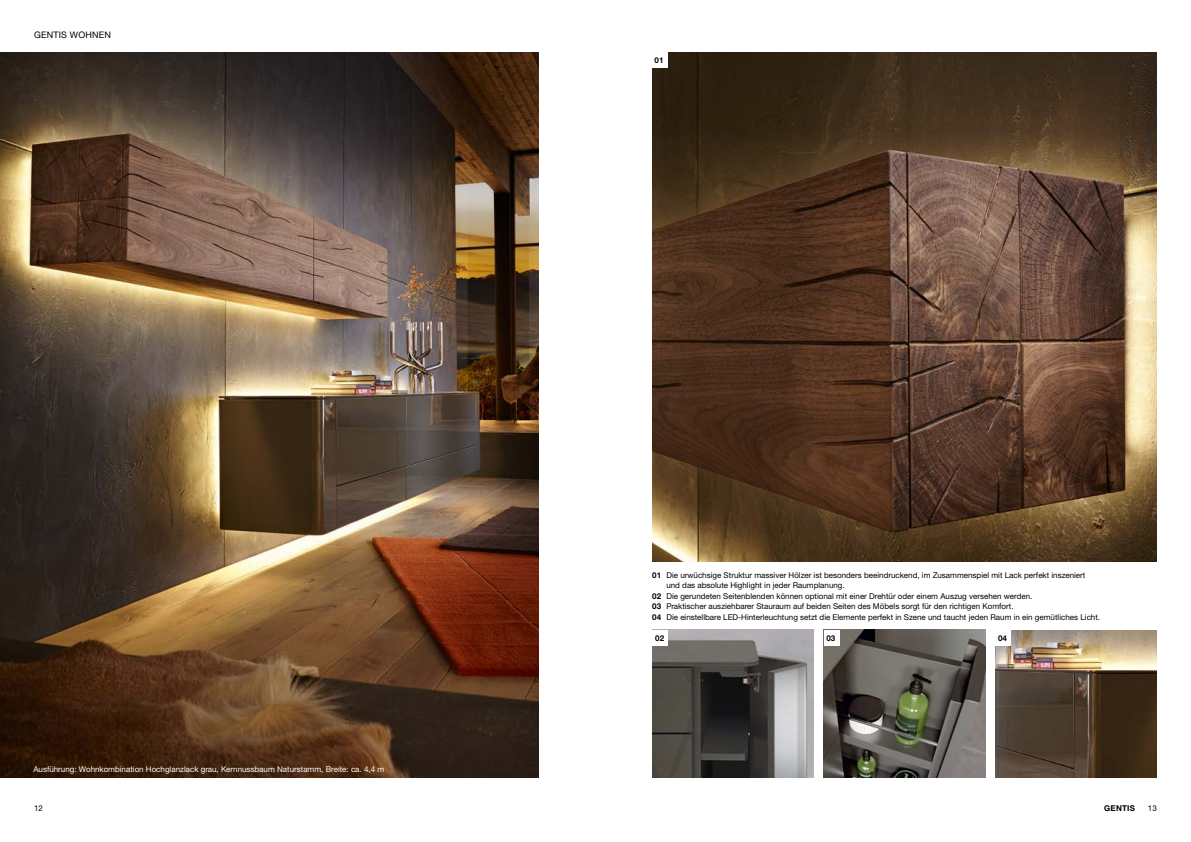
<style>
.page{position:relative;width:1191px;height:842px;background:#fff}
.page>*{position:absolute;margin:0;border:0;box-sizing:border-box;transform-origin:0 0}
.t1{font:9px "Helvetica Neue LTW1 G";letter-spacing:.02em;color:#000}
.t2{font:8px "Helvetica Neue LTW1 G";color:#000}
.t3{font:8px "Helvetica Neue LTW1 G";color:#fff}
.t4{font:700 8px "Helvetica Neue LTW1 G";letter-spacing:.025em;color:#000}
.s1{font-weight:700}
</style>
<div class="page">
<img style="left:652px;top:52px;width:505px;height:510px">
<img style="left:0;top:52px;width:539px;height:725px">
<img style="left:995px;top:630px;width:162px;height:147px">
<img style="left:824px;top:630px;width:161px;height:147px">
<img style="left:652px;top:630px;width:161px;height:147px">
<div style="left:652px;top:630px;width:16px;height:16px;background:#fff"></div>
<div style="left:823px;top:630px;width:16px;height:16px;background:#fff"></div>
<div style="left:995px;top:630px;width:16px;height:16px;background:#fff"></div>
<div style="left:652px;top:52px;width:16px;height:15px;background:#fff"></div>
<p class="t1" style="left:34px;top:29px;width:78px">GENTIS WOHNEN</p>
<p class="t3" style="left:33px;top:764px;width:352px">Ausführung: Wohnkombination Hochglanzlack grau, Kernnussbaum Naturstamm, Breite: ca. 4,4 m</p>
<p class="t4" style="left:654px;top:55px;width:10px">01</p>
<p class="t2" style="left:652px;top:570px;width:435px"><span class="s1">01</span> Die urwüchsige Struktur massiver Hölzer ist besonders beeindruckend, im Zusammenspiel mit Lack perfekt inszeniert</p>
<p class="t2" style="left:666px;top:580px;width:180px">und das absolute Highlight in jeder Raumplanung.</p>
<p class="t2" style="left:652px;top:591px;width:382px"><span class="s1">02</span> Die gerundeten Seitenblenden können optional mit einer Drehtür oder einem Auszug versehen werden.</p>
<p class="t2" style="left:652px;top:601px;width:363px"><span class="s1">03</span> Praktischer ausziehbarer Stauraum auf beiden Seiten des Möbels sorgt für den richtigen Komfort.</p>
<p class="t2" style="left:652px;top:612px;width:449px"><span class="s1">04</span> Die einstellbare LED-Hinterleuchtung setzt die Elemente perfekt in Szene und taucht jeden Raum in ein gemütliches Licht.</p>
<p class="t4" style="left:655px;top:633px;width:10px">02</p>
<p class="t4" style="left:826px;top:633px;width:10px">03</p>
<p class="t4" style="left:998px;top:633px;width:10px">04</p>
<p class="t2" style="left:34px;top:803px;width:11px">12</p>
<p class="t4" style="left:1104px;top:803px;width:32px">GENTIS</p>
<p class="t2" style="left:1147px;top:803px;width:11px">13</p>
</div>
